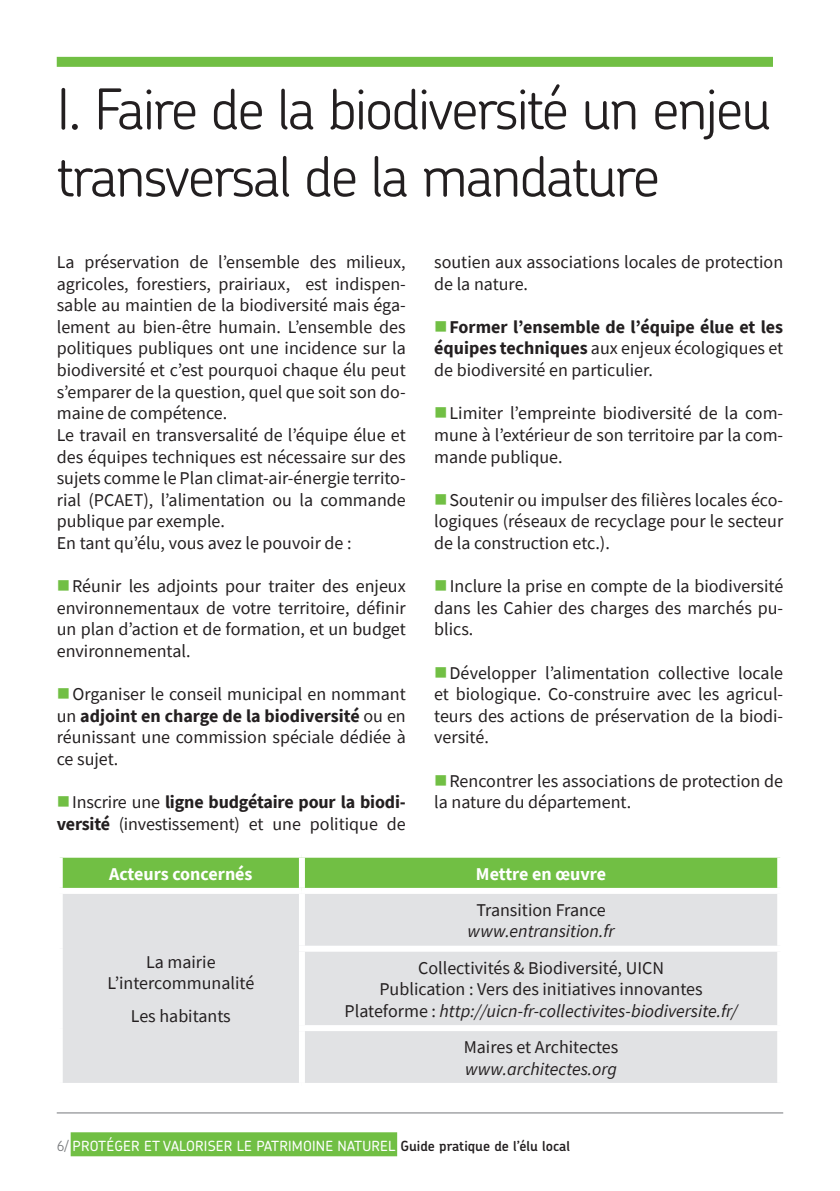
<style>
.page{position:relative;width:840px;height:1191px;background:#fff}
.page>*{position:absolute;margin:0;border:0;box-sizing:border-box;transform-origin:0 0}
.t1{font:300 56px/67.2px "Chevin Pro";letter-spacing:-.03em;color:#231f20}
.t2{font:18px/21.6px "Source Sans Pro";color:#231f20;text-align:justify}
.t3{font:700 18px/21.6px "Source Sans Pro";color:#231f20;text-align:justify}
.t4{font:italic 18px "Source Sans Pro";color:#231f20}
.t5{font:700 18px "Source Sans Pro";color:#fff}
.t6{font:500 14px "Chevin Pro";letter-spacing:.015em;color:#fff}
.s1{color:#71bf44}
.s2{font-weight:700}
.s3{font-weight:400}
.s4{font-style:italic}
.s5{font-weight:300;color:#76787b}
.s6{font-weight:600;color:#231f20}
</style>
<div class="page">
<div style="left:71px;top:1132px;width:326px;height:24px;background:#71bf44"></div>
<hr style="left:57px;top:1112px;width:725px;height:1px;background:#76787b">
<div style="left:57px;top:57px;width:715px;height:10px;background:#71bf44"></div>
<div style="left:63px;top:857px;width:713px;height:31px;background:#71bf44"></div>
<div style="left:63px;top:894px;width:713px;height:189px;background:#e1e2e4"></div>
<div style="left:299px;top:857px;width:6px;height:31px;background:#fff"></div>
<svg style="left:776px;top:857px;width:4px;height:31px"></svg>
<div style="left:299px;top:894px;width:6px;height:51px;background:#fff"></div>
<div style="left:299px;top:945px;width:483px;height:6px;background:#fff"></div>
<div style="left:299px;top:951px;width:6px;height:74px;background:#fff"></div>
<div style="left:299px;top:1031px;width:6px;height:52px;background:#fff"></div>
<div style="left:299px;top:1025px;width:483px;height:6px;background:#fff"></div>
<h1 class="t1" style="left:57px;top:74px;width:715px">I. Faire de la biodiversité un enjeu transversal de la mandature</h1>
<p class="t2" style="left:57px;top:251px;width:350px;text-align:left">La préservation de l’ensemble des milieux, agricoles, forestiers, prairiaux, est indispen&shy;sable au maintien de la biodiversité mais éga&shy;lement au bien-être humain. L’ensemble des politiques publiques ont une incidence sur la biodiversité et c’est pourquoi chaque élu peut s’emparer de la question, quel que soit son do&shy;maine de compétence.<br>Le travail en transversalité de l’équipe élue et des équipes techniques est nécessaire sur des sujets comme le Plan climat-air-énergie territo&shy;rial (PCAET), l’alimentation ou la commande publique par exemple.<br>En tant qu’élu, vous avez le pouvoir de :</p>
<p class="t2" style="left:57px;top:575px;width:350px"><span class="s1">■</span>Réunir les adjoints pour traiter des enjeux environnementaux de votre territoire, définir un plan d’action et de formation, et un budget environnemental.</p>
<p class="t2" style="left:57px;top:683px;width:350px"><span class="s1">■</span>Organiser le conseil municipal en nommant un <span class="s2">adjoint en charge de la biodiversité</span> ou en réunissant une commission spéciale dédiée à ce sujet.</p>
<p class="t2" style="left:57px;top:791px;width:350px"><span class="s1">■</span>Inscrire une <span class="s2">ligne budgétaire pour la biodi&shy;versité</span> (investissement) et une politique de</p>
<p class="t2" style="left:434px;top:251px;width:350px">soutien aux associations locales de protection de la nature.</p>
<p class="t3" style="left:434px;top:316px;width:350px"><span class="s1">■</span>Former l’ensemble de l’équipe élue et les équipes techniques <span class="s3">aux enjeux écologiques et de biodiversité en particulier.</span></p>
<p class="t2" style="left:434px;top:402px;width:350px"><span class="s1">■</span>Limiter l’empreinte biodiversité de la com&shy;mune à l’extérieur de son territoire par la com&shy;mande publique.</p>
<p class="t2" style="left:434px;top:489px;width:350px"><span class="s1">■</span>Soutenir ou impulser des filières locales éco&shy;logiques (réseaux de recyclage pour le secteur de la construction etc.).</p>
<p class="t2" style="left:434px;top:575px;width:350px"><span class="s1">■</span>Inclure la prise en compte de la biodiversité dans les Cahier des charges des marchés pu&shy;blics.</p>
<p class="t2" style="left:434px;top:661px;width:350px"><span class="s1">■</span>Développer l’alimentation collective locale et biologique. Co-construire avec les agricul&shy;teurs des actions de préservation de la biodi&shy;versité.</p>
<p class="t2" style="left:434px;top:769px;width:350px"><span class="s1">■</span>Rencontrer les associations de protection de la nature du département.</p>
<p class="t5" style="left:109px;top:861px;width:145px">Acteurs concernés</p>
<p class="t5" style="left:475px;top:861px;width:132px">Mettre en œuvre</p>
<p class="t2" style="left:107px;top:951px;width:148px;text-align:center">La mairie<br>L’intercommunalité</p>
<p class="t2" style="left:131px;top:1005px;width:101px">Les habitants</p>
<p class="t2" style="left:476px;top:899px;width:131px">Transition France</p>
<p class="t4" style="left:467px;top:920px;width:148px">www.entransition.fr</p>
<p class="t2" style="left:344px;top:956px;width:394px;text-align:center">Collectivités &amp; Biodiversité, UICN<br>Publication : Vers des initiatives innovantes<br>Plateforme : <span class="s4">http://uicn-fr-collectivites-biodiversite.fr/</span></p>
<p class="t2" style="left:463px;top:1036px;width:156px">Maires et Architectes</p>
<p class="t4" style="left:465px;top:1057px;width:153px">www.architectes.org</p>
<p class="t6" style="left:57px;top:1136px;width:514px"><span class="s5">6/</span> PROTÉGER ET VALORISER LE PATRIMOINE NATUREL <span class="s6">Guide pratique de l’élu local</span></p>
</div>
